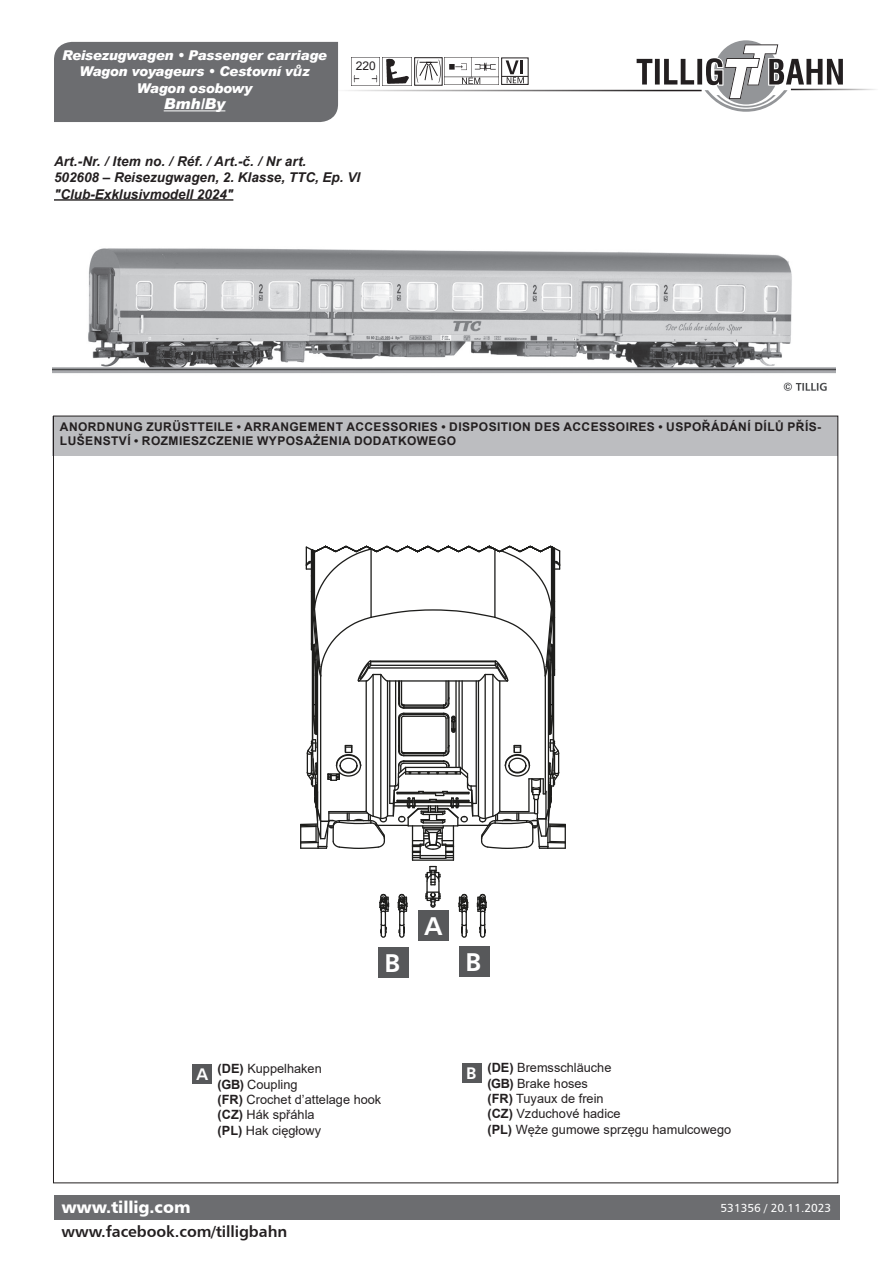
<style>
.page{position:relative;width:893px;height:1263px;background:#fff}
.page>*{position:absolute;margin:0;border:0;box-sizing:border-box;transform-origin:0 0}
.t1{font:25.8px "Humanist 777 BT Bold B";color:#fff}
.t2{font:16.5px "Humanist 777 BT Black B";letter-spacing:-.005em;color:#fff}
.t3{font:15.75px "Humanist 777 BT Bold B";letter-spacing:-.005em;color:#231f20}
.t4{font:italic 900 15px "Arial";color:#fff}
.t5{font:italic 700 13.5px/16.2px "Arial";color:#231f20}
.t6{font:italic 900 13.5px/16.4px "Arial";letter-spacing:-.02em;color:#fff;text-align:center}
.t7{font:12.75px/15.3px "Arial";color:#231f20}
.t8{font:700 12px/14.4px "Arial";letter-spacing:.035em;color:#231f20}
.t9{font:12px "Arial";color:#231f20}
.t10{font:11.7px "Humanist 777 BT Roman B";color:#fff}
.t11{font:10.8px "Humanist 777 BT Black B";color:#231f20}
.t12{font:10.5px "Humanist 777 BT Black B";color:#231f20}
.s1{font-family:"Verdana";font-weight:700}
.s2{font-family:"Humanist 777 BT Bold B";font-size:16.8px;color:#fff}
.s3{font-weight:700}
</style>
<div class="page">
<div style="left:54px;top:1195px;width:785px;height:25px;background:#6c6d70"></div>
<hr style="left:333px;top:90px;width:369px;height:1px;background:#231f20">
<div style="left:54px;top:42px;width:284px;height:80px;background:#6c6d70"></div>
<hr style="left:164px;top:111px;width:61px;height:1px;background:#fff">
<hr style="left:791px;top:89px;width:87px;height:1px;background:#231f20">
<svg style="left:382px;top:57px;width:30px;height:29px"></svg>
<img style="left:383px;top:57px;width:28px;height:29px">
<img style="left:351px;top:57px;width:29px;height:29px">
<div style="left:356px;top:61px;width:21px;height:11px;background:#fff"></div>
<svg style="left:444px;top:57px;width:55px;height:28px"></svg>
<img style="left:445px;top:58px;width:53px;height:27px">
<div style="left:414px;top:57px;width:28px;height:28px;border:1px solid #231f20"></div>
<svg style="left:416px;top:60px;width:25px;height:23px"></svg>
<div style="left:501px;top:58px;width:27px;height:27px;border:1px solid #231f20"></div>
<svg style="left:502px;top:60px;width:26px;height:23px"></svg>
<svg style="left:636px;top:40px;width:208px;height:72px"></svg>
<hr style="left:54px;top:199px;width:179px;height:2px;background:#231f20">
<div style="left:192px;top:1064px;width:20px;height:20px;background:#57585a"></div>
<div style="left:52px;top:416px;width:786px;height:39px;background:#bcbdc0"></div>
<svg style="left:379px;top:893px;width:10px;height:45px"></svg>
<svg style="left:397px;top:893px;width:11px;height:45px"></svg>
<svg style="left:477px;top:893px;width:10px;height:45px"></svg>
<svg style="left:458px;top:893px;width:11px;height:45px"></svg>
<svg style="left:425px;top:866px;width:16px;height:42px"></svg>
<hr style="left:412px;top:859px;width:41px;height:2px;background:#1d1d1b">
<svg style="left:300px;top:545px;width:266px;height:315px"></svg>
<div style="left:462px;top:1063px;width:20px;height:20px;background:#57585a"></div>
<div style="left:418px;top:911px;width:31px;height:30px;background:#57585a"></div>
<div style="left:378px;top:947px;width:30px;height:30px;background:#57585a"></div>
<div style="left:459px;top:946px;width:30px;height:30px;background:#57585a"></div>
<img style="left:52px;top:248px;width:783px;height:143px">
<p class="t6" style="left:62px;top:47px;width:266px">Reisezugwagen • Passenger carriage<br>Wagon voyageurs • Cestovní v<span class="s1">ů</span>z<br>Wagon osobowy</p>
<p class="t4" style="left:164px;top:95px;width:63px">Bmh/By</p>
<p class="t9" style="left:356px;top:57px;width:22px">220</p>
<p class="t12" style="left:359px;top:60px;width:21px">220</p>
<p class="t11" style="left:357px;top:60px;width:22px">220</p>
<p class="t5" style="left:54px;top:154px;width:308px">Art.-Nr. / Item no. / Réf. / Art.-č. / Nr art.<br>502608 – Reisezugwagen, 2. Klasse, TTC, Ep. VI "Club-Exklusivmodell 2024"</p>
<p class="t8" style="left:60px;top:419px;width:762px">ANORDNUNG ZURÜSTTEILE • ARRANGEMENT ACCESSORIES • DISPOSITION DES ACCESSOIRES • USPOŘÁDÁNÍ DÍLŮ PŘÍS-<br>LUŠENSTVÍ • ROZMIESZCZENIE WYPOSAŻENIA DODATKOWEGO</p>
<h1 class="t1" style="left:425px;top:910px;width:19px">A</h1>
<h1 class="t1" style="left:384px;top:946px;width:17px">B</h1>
<h1 class="t1" style="left:465px;top:945px;width:17px">B</h1>
<p class="t7" style="left:218px;top:1061px;width:165px;text-indent:-21px"><span class="s2">A</span> <span class="s3">(DE)</span> Kuppelhaken<br><span class="s3">(GB)</span> Coupling<br><span class="s3">(FR)</span> Crochet d’attelage hook <span class="s3">(CZ)</span> Hák spřáhla<br><span class="s3">(PL)</span> Hak cięgłowy</p>
<p class="t2" style="left:61px;top:1196px;width:131px">www.tillig.com</p>
<p class="t3" style="left:62px;top:1221px;width:227px">www.facebook.com/tilligbahn</p>
<p class="t7" style="left:487px;top:1060px;width:245px;text-indent:-21px"><span class="s2">B</span> <span class="s3">(DE)</span> Bremsschläuche<br><span class="s3">(GB)</span> Brake hoses<br><span class="s3">(FR)</span> Tuyaux de frein<br><span class="s3">(CZ)</span> Vzduchové hadice<br><span class="s3">(PL)</span> Węże gumowe sprzęgu hamulcowego</p>
<p class="t10" style="left:721px;top:1200px;width:112px">531356 / 20.11.2023</p>
</div>
